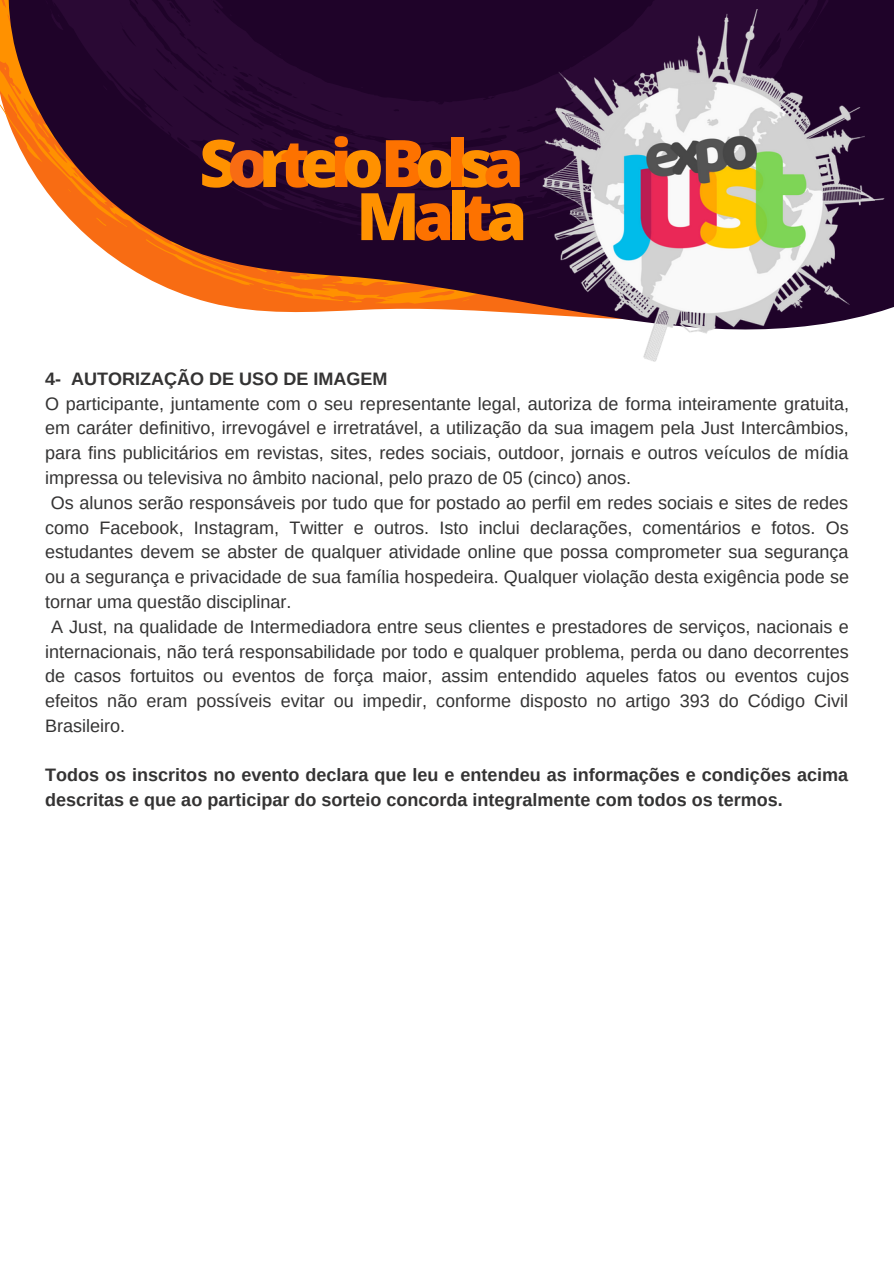
<style>
.page{position:relative;width:894px;height:1264px;background:#fff}
.page>*{position:absolute;margin:0;border:0;box-sizing:border-box;transform-origin:0 0}
.t1{font:800 65.55px/53.1px "Open Sans";letter-spacing:-.15em;color:#ff9100;text-align:right}
.t2{font:18px "Arimo";color:#343333}
.t3{font:700 18px/24.8px "Arimo";color:#343333}
.s1{color:#f86c13}
.s2{color:#fd7200}
</style>
<div class="page">
<svg style="left:0;top:0;width:43px;height:187px"></svg>
<svg style="left:43px;top:0;width:850px;height:362px"></svg>
<svg style="left:356px;top:229px;width:14px;height:12px"></svg>
<svg style="left:410px;top:180px;width:88px;height:89px;background:#22042c"></svg>
<svg style="left:145px;top:138px;width:141px;height:147px;background:#4c1a26"></svg>
<svg style="left:441px;top:142px;width:7px;height:5px"></svg>
<img style="left:498px;top:9px;width:386px;height:352px">
<h1 class="t1" style="left:199px;top:135px;width:329px">S<span class="s1">o</span>r<span class="s2">t</span>e<span class="s2">i</span>o<span class="s2">B</span>o<span class="s2">l</span>s<span class="s2">a<br></span>M<span class="s2">a</span>l<span class="s2">t</span>a</h1>
<p class="t3" style="left:45px;top:366px;width:343px">4- AUTORIZAÇÃO DE USO DE IMAGEM</p>
<p class="t2" style="left:45px;top:393px;width:805px">O participante, juntamente com o seu representante legal, autoriza de forma inteiramente gratuita,</p>
<p class="t2" style="left:45px;top:418px;width:805px">em caráter definitivo, irrevogável e irretratável, a utilização da sua imagem pela Just Intercâmbios,</p>
<p class="t2" style="left:45px;top:443px;width:804px">para fins publicitários em revistas, sites, redes sociais, outdoor, jornais e outros veículos de mídia</p>
<p class="t2" style="left:45px;top:468px;width:587px">impressa ou televisiva no âmbito nacional, pelo prazo de 05 (cinco) anos.</p>
<p class="t2" style="left:51px;top:492px;width:798px">Os alunos serão responsáveis por tudo que for postado ao perfil em redes sociais e sites de redes</p>
<p class="t2" style="left:45px;top:517px;width:804px">como Facebook, Instagram, Twitter e outros. Isto inclui declarações, comentários e fotos. Os</p>
<p class="t2" style="left:45px;top:542px;width:804px">estudantes devem se abster de qualquer atividade online que possa comprometer sua segurança</p>
<p class="t2" style="left:45px;top:567px;width:805px">ou a segurança e privacidade de sua família hospedeira. Qualquer violação desta exigência pode se</p>
<p class="t2" style="left:45px;top:591px;width:248px">tornar uma questão disciplinar.</p>
<p class="t2" style="left:51px;top:616px;width:798px">A Just, na qualidade de Intermediadora entre seus clientes e prestadores de serviços, nacionais e</p>
<p class="t2" style="left:45px;top:641px;width:804px">internacionais, não terá responsabilidade por todo e qualquer problema, perda ou dano decorrentes</p>
<p class="t2" style="left:45px;top:666px;width:805px">de casos fortuitos ou eventos de força maior, assim entendido aqueles fatos ou eventos cujos</p>
<p class="t2" style="left:45px;top:690px;width:804px">efeitos não eram possíveis evitar ou impedir, conforme disposto no artigo 393 do Código Civil</p>
<p class="t2" style="left:45px;top:715px;width:82px">Brasileiro.</p>
<p class="t3" style="left:45px;top:762px;width:804px">Todos os inscritos no evento declara que leu e entendeu as informações e condições acima descritas e que ao participar do sorteio concorda integralmente com todos os termos.</p>
</div>
